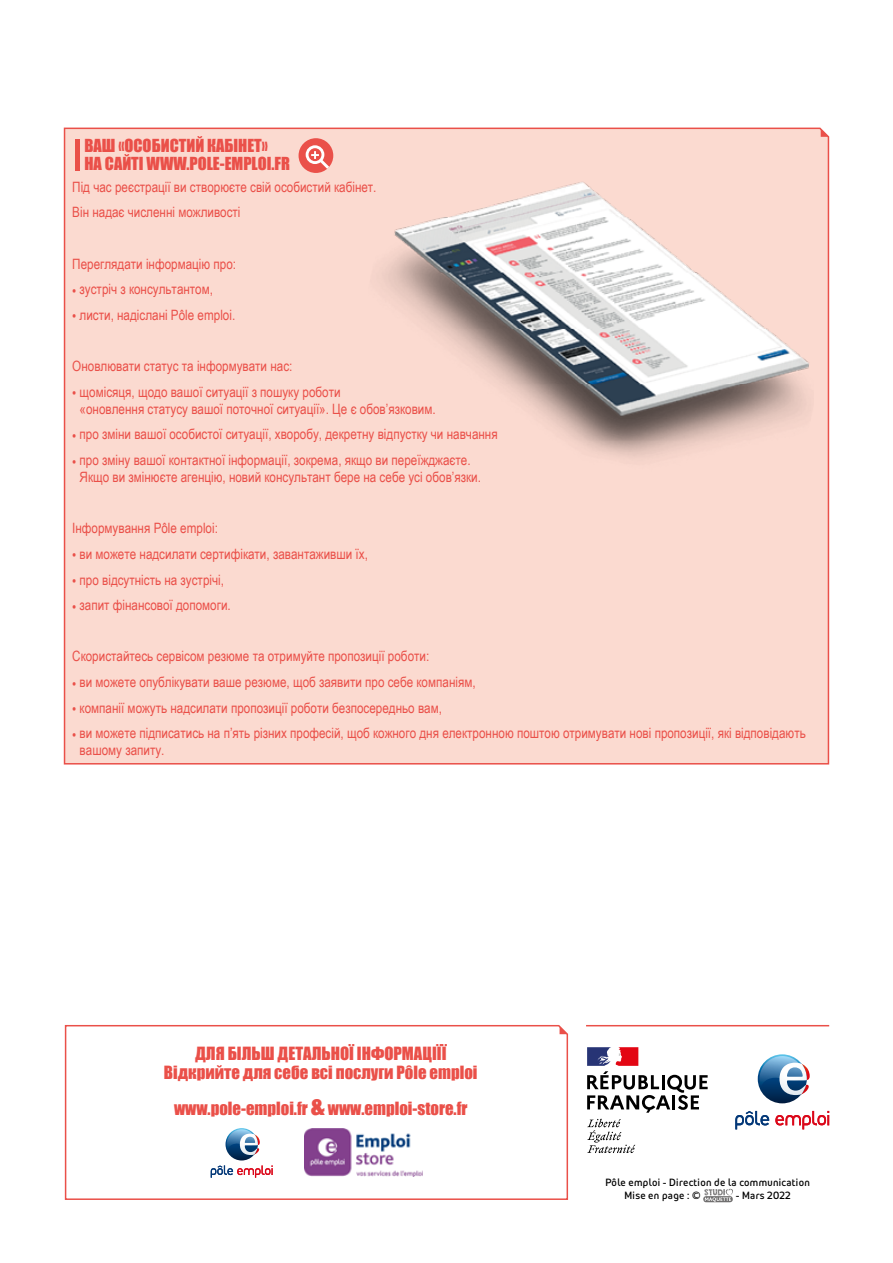
<style>
.page{position:relative;width:893px;height:1263px;background:#fff}
.page>*{position:absolute;margin:0;border:0;box-sizing:border-box;transform-origin:0 0}
.t1{font:16.8px/18.3px "Impact";color:#ea5049;text-align:center}
.t2{font:16.5px/18px "Impact";color:#ea5049}
.t3{font:14.25px/17.1px "Arial Narrow";color:#ea5049}
.t4{font:10.5px/12.8px "Pole Emploi Pro";letter-spacing:.03em;color:#000}
.s1{font-size:24.3px}
</style>
<div class="page">
<hr style="left:586px;top:1025px;width:243px;height:1px;background:#ea5049">
<svg style="left:703px;top:1188px;width:30px;height:14px"></svg>
<svg style="left:758px;top:1054px;width:49px;height:49px"></svg>
<svg style="left:759px;top:1056px;width:51px;height:39px"></svg>
<svg style="left:735px;top:1111px;width:34px;height:18px"></svg>
<svg style="left:775px;top:1111px;width:54px;height:18px"></svg>
<svg style="left:587px;top:1119px;width:48px;height:34px"></svg>
<svg style="left:587px;top:1047px;width:121px;height:66px"></svg>
<svg style="left:64px;top:1025px;width:505px;height:175px"></svg>
<div style="left:63px;top:127px;width:767px;height:638px;background:#fbdad0"></div>
<hr style="left:75px;top:139px;width:4px;height:31px;background:#ea5049">
<div style="left:299px;top:138px;width:34px;height:35px;background:#ea5049;border-radius:50%"></div>
<svg style="left:306px;top:145px;width:24px;height:25px"></svg>
<img style="left:351px;top:162px;width:462px;height:334px">
<p class="t2" style="left:84px;top:136px;width:207px">ВАШ «ОСОБИСТИЙ КАБІНЕТ»<br>НА САЙТІ WWW.POLE-EMPLOI.FR</p>
<p class="t3" style="left:72px;top:173px;width:306px;line-height:25.7px">Під час реєстрації ви створюєте свій особистий кабінет.<br>Він надає численні можливості</p>
<p class="t3" style="left:72px;top:255px;width:165px">Переглядати інформацію про:</p>
<p class="t3" style="left:72px;top:280px;width:142px">• зустріч з консультантом,</p>
<p class="t3" style="left:72px;top:306px;width:164px">• листи, надіслані Pôle emploi.</p>
<p class="t3" style="left:72px;top:357px;width:222px">Оновлювати статус та інформувати нас:</p>
<p class="t3" style="left:80px;top:383px;width:358px;text-indent:-7px">• щомісяця, щодо вашої ситуації з пошуку роботи<br>«оновлення статусу вашої поточної ситуації». Це є обов’язковим.</p>
<p class="t3" style="left:72px;top:425px;width:427px">• про зміни вашої особистої ситуації, хворобу, декретну відпустку чи навчання</p>
<p class="t3" style="left:80px;top:451px;width:403px;text-indent:-7px">• про зміну вашої контактної інформації, зокрема, якщо ви переїжджаєте.<br>Якщо ви змінюєте агенцію, новий консультант бере на себе усі обов’язки.</p>
<p class="t3" style="left:72px;top:519px;width:147px">Інформування Pôle emploi:</p>
<p class="t3" style="left:72px;top:545px;width:297px">• ви можете надсилати сертифікати, завантаживши їх,</p>
<p class="t3" style="left:72px;top:570px;width:153px">• про відсутність на зустрічі,</p>
<p class="t3" style="left:72px;top:596px;width:160px">• запит фінансової допомоги.</p>
<p class="t3" style="left:72px;top:647px;width:358px">Скористайтесь сервісом резюме та отримуйте пропозиції роботи:</p>
<p class="t3" style="left:72px;top:673px;width:405px">• ви можете опублікувати ваше резюме, щоб заявити про себе компаніям,</p>
<p class="t3" style="left:72px;top:698px;width:371px">• компанії можуть надсилати пропозиції роботи безпосередньо вам,</p>
<p class="t3" style="left:80px;top:724px;width:728px;text-indent:-7px">• ви можете підписатись на п’ять різних професій, щоб кожного дня електронною поштою отримувати нові пропозиції, які відповідають вашому запиту.</p>
<p class="t1" style="left:164px;top:1044px;width:315px">ДЛЯ БІЛЬШ ДЕТАЛЬНОЇ ІНФОРМАЦІЇЇ<br>Відкрийте для себе всі послуги Pôle emploi</p>
<p class="t1" style="left:174px;top:1099px;width:295px">www.pole-emploi.fr <span class="s1">&amp;</span> www.emploi-store.fr</p>
<p class="t4" style="left:624px;top:1175px;width:187px;text-indent:-19px">Pôle emploi - Direction de la communication<br>Mise en page : ©</p>
<p class="t4" style="left:736px;top:1188px;width:57px">- Mars 2022</p>
</div>
